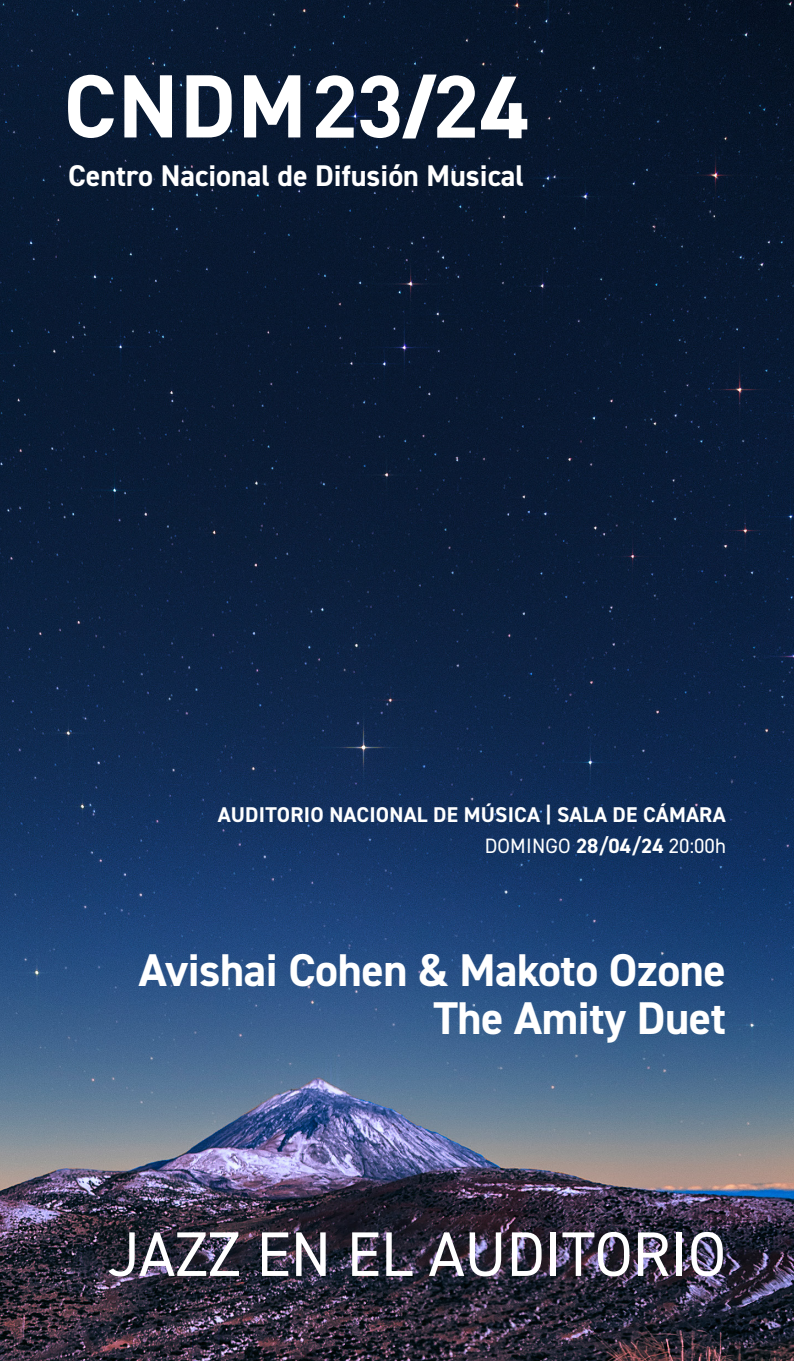
<style>
.page{position:relative;width:794px;height:1361px;background:#fff}
.page>*{position:absolute;margin:0;border:0;box-sizing:border-box;transform-origin:0 0}
.t1{font:63px "DIN2014";color:#fff}
.t2{font:700 46px/48px "DIN2014";letter-spacing:-.01em;color:#fff;text-align:right}
.t3{font:700 30px "DIN2014";color:#fff}
.t4{font:700 21.4px "DIN2014";letter-spacing:.01em;color:#fff}
.t5{font:20.8px "DIN2014";letter-spacing:.01em;color:#fff}
.s1{font-weight:700}
</style>
<div class="page">
<img style="left:0;top:0;width:794px;height:1361px">
<svg style="left:68px;top:75px;width:46px;height:63px"></svg>
<svg style="left:124px;top:75px;width:48px;height:62px"></svg>
<svg style="left:186px;top:75px;width:46px;height:62px"></svg>
<svg style="left:244px;top:75px;width:56px;height:62px"></svg>
<svg style="left:316px;top:75px;width:38px;height:63px"></svg>
<svg style="left:360px;top:75px;width:115px;height:63px"></svg>
<svg style="left:481px;top:77px;width:46px;height:61px"></svg>
<h3 class="t3" style="left:68px;top:156px;width:457px">Centro Nacional de Difusión Musical</h3>
<p class="t4" style="left:218px;top:800px;width:509px">AUDITORIO NACIONAL DE MÚSICA | SALA DE CÁMARA</p>
<p class="t5" style="left:485px;top:832px;width:243px">DOMINGO <span class="s1">28/04/24</span> 20:00h</p>
<h2 class="t2" style="left:139px;top:945px;width:589px">Avishai Cohen &amp; Makoto Ozone<br>The Amity Duet</h2>
<h1 class="t1" style="left:108px;top:1215px;width:619px">JAZZ EN EL AUDITORIO</h1>
</div>
